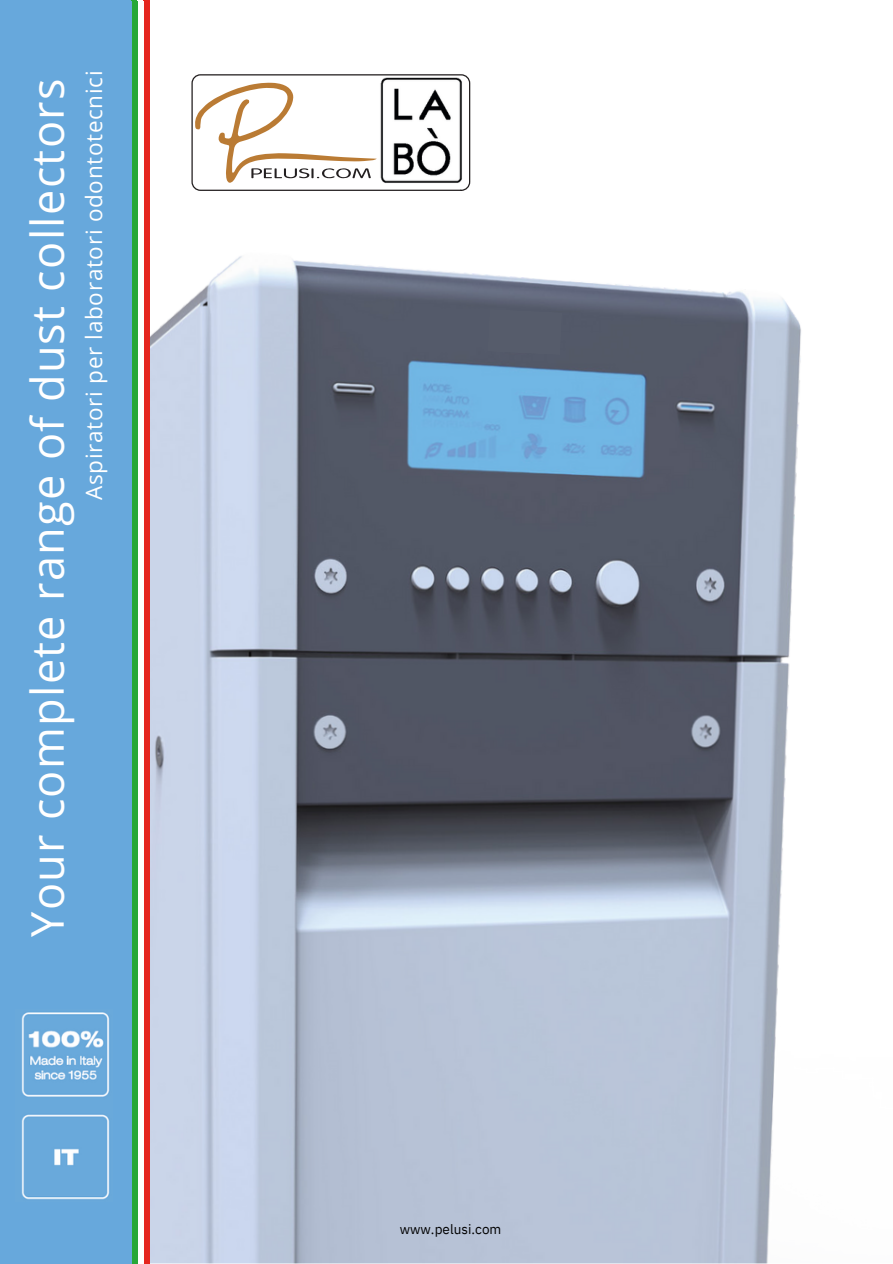
<style>
.page{position:relative;width:893px;height:1264px;background:#fff}
.page>*{position:absolute;margin:0;border:0;box-sizing:border-box;transform-origin:0 0}
.t1{font:45px "Open Sans";letter-spacing:.03em;color:#fff}
.t2{font:22.5px "Open Sans";letter-spacing:.03em;color:#fff}
.t3{font:13.5px "IBM Plex Sans";letter-spacing:.005em;color:#000}
</style>
<div class="page">
<img style="left:149px;top:1px;width:652px;height:1262px">
<div style="left:0;top:1px;width:146px;height:1262px;background:linear-gradient(to bottom,#67a8dc,#67a8dc)"></div>
<div style="left:132px;top:1px;width:5px;height:1262px;background:#27a738"></div>
<div style="left:138px;top:1px;width:5px;height:1262px;background:#fff"></div>
<div style="left:144px;top:1px;width:5px;height:1262px;background:#e5261f"></div>
<div style="left:192px;top:75px;width:277px;height:115px;background:#fff;border-radius:8px"></div>
<div style="left:191px;top:74px;width:279px;height:117px;border:1px solid #231f20;border-radius:8px"></div>
<svg style="left:195px;top:82px;width:156px;height:101px"></svg>
<img style="left:351px;top:65px;width:138px;height:135px">
<div style="left:608px;top:48px;width:114px;height:151px;background:#fff"></div>
<div style="left:0;top:1px;width:128px;height:1262px;background:#67a8dc"></div>
<img style="left:21px;top:1012px;width:89px;height:188px">
<div style="left:487px;top:309px;width:75px;height:46px;background:#565c6b"></div>
<p class="t1" style="left:16px;top:936px;width:859px;rotate:-90deg">Your complete range of dust collectors</p>
<p class="t2" style="left:78px;top:500px;width:431px;rotate:-90deg">Aspiratori per laboratori odontotecnici</p>
<h1 class="t3" style="left:399px;top:1219px;width:103px">www.pelusi.com</h1>
</div>
